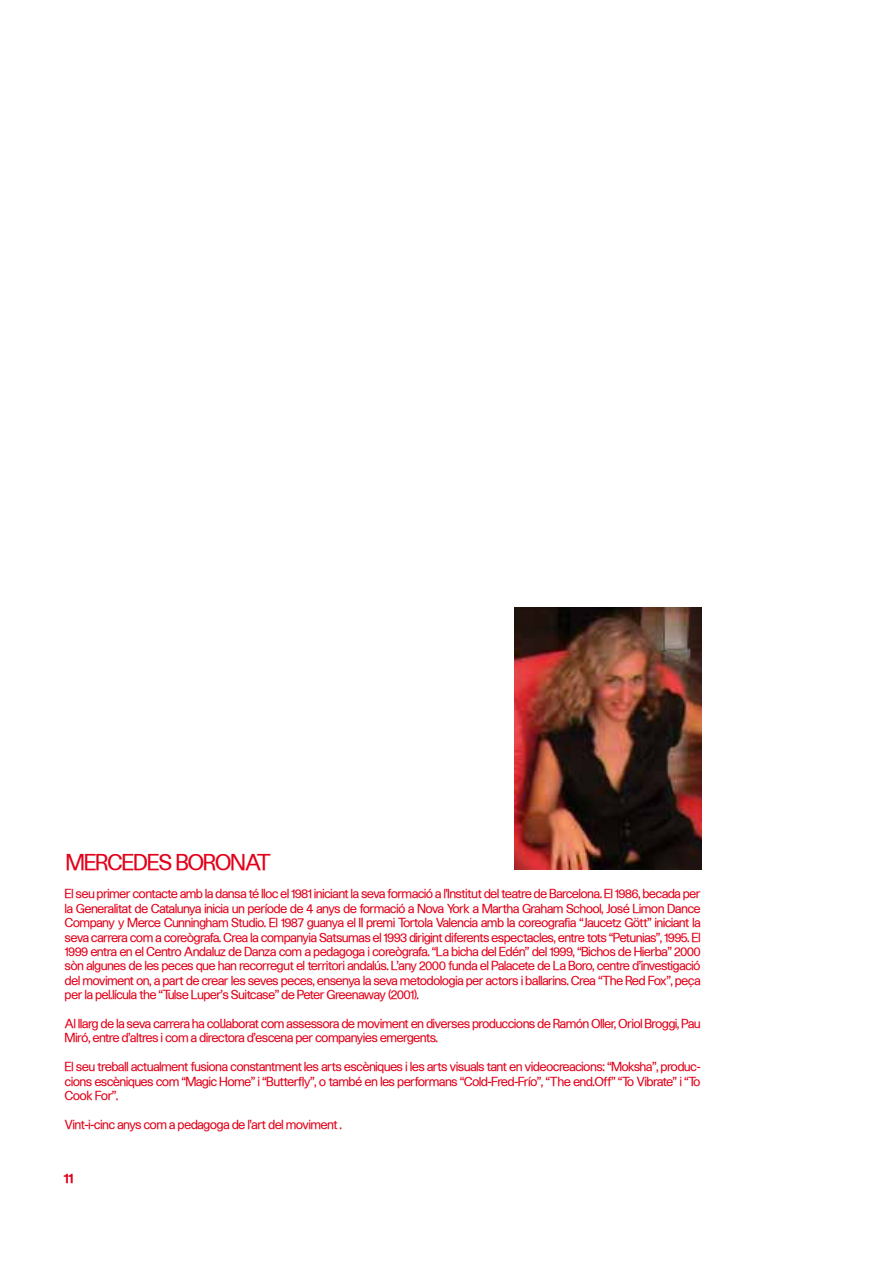
<style>
.page{position:relative;width:893px;height:1263px;background:#fff}
.page>*{position:absolute;margin:0;border:0;box-sizing:border-box;transform-origin:0 0}
.t1{font:21px "Sh Unica Haas";color:#e2001a}
.t2{font:12.75px "Sh Unica Haas Medium Normal";color:#e2001a}
.t3{font:12px/14.4px "Sh Unica Haas";color:#e2001a;text-align:justify}
</style>
<div class="page">
<img style="left:514px;top:607px;width:188px;height:263px">
<h1 class="t1" style="left:66px;top:850px;width:206px">MERCEDES BORONAT</h1>
<p class="t3" style="left:65px;top:887px;width:637px">El seu primer contacte amb la dansa té lloc el 1981 iniciant la seva formació a l’Institut del teatre de Barcelona. El 1986, becada per la Generalitat de Catalunya inicia un període de 4 anys de formació a Nova York a Martha Graham School, José Limon Dance Company y Merce Cunningham Studio. El 1987 guanya el II premi Tortola Valencia amb la coreografia “Jaucetz Gött” iniciant la seva carrera com a coreògrafa. Crea la companyia Satsumas el 1993 dirigint diferents espectacles, entre tots “Petunias”, 1995. El 1999 entra en el Centro Andaluz de Danza com a pedagoga i coreògrafa. “La bicha del Edén” del 1999, “Bichos de Hierba” 2000 sòn algunes de les peces que han recorregut el territori andalús. L’any 2000 funda el Palacete de La Boro, centre d’investigació del moviment on, a part de crear les seves peces, ensenya la seva metodologia per actors i ballarins. Crea “The Red Fox”, peça per la pel.lícula the “Tulse Luper’s Suitcase” de Peter Greenaway (2001).</p>
<p class="t3" style="left:65px;top:1016px;width:637px">Al llarg de la seva carrera ha col.laborat com assessora de moviment en diverses produccions de Ramón Oller, Oriol Broggi, Pau<br>Miró, entre d’altres i com a directora d’escena per companyies emergents.</p>
<p class="t3" style="left:65px;top:1059px;width:637px">El seu treball actualment fusiona constantment les arts escèniques i les arts visuals tant en videocreacions: “Moksha”, produc&shy;cions escèniques com “Magic Home” i “Butterfly”, o també en les performans “Cold-Fred-Frío”, “The end.Off” “To Vibrate” i “To Cook For”.</p>
<p class="t3" style="left:65px;top:1117px;width:278px">Vint-i-cinc anys com a pedagoga de l’art del moviment .</p>
<p class="t2" style="left:64px;top:1171px;width:11px">11</p>
</div>
